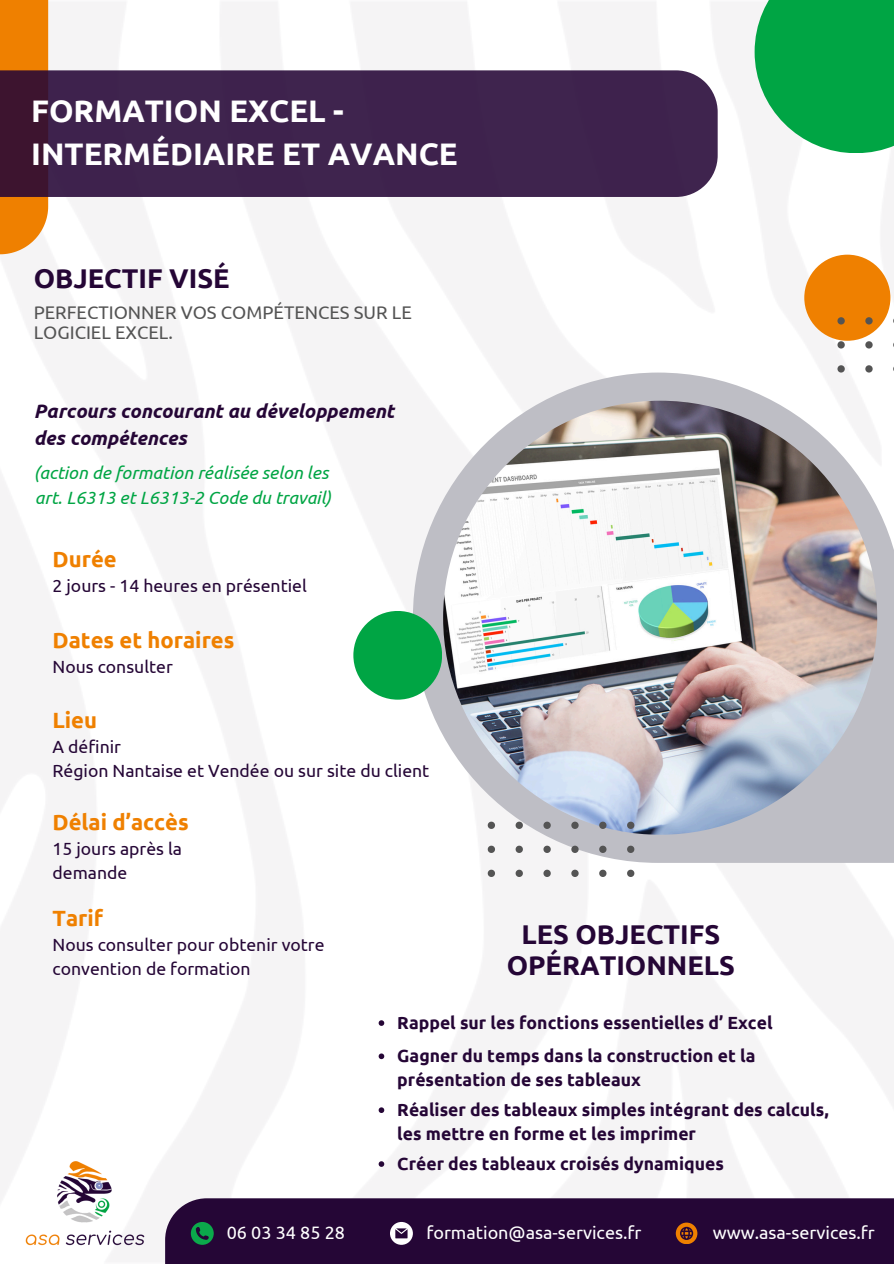
<style>
.page{position:relative;width:894px;height:1264px;background:#fff}
.page>*{position:absolute;margin:0;border:0;box-sizing:border-box;transform-origin:0 0}
.t1{font:700 31.05px/42.8px "Ubuntu";color:#fff}
.t2{font:700 27.15px/30.3px "Ubuntu";color:#250636;text-align:center}
.t3{font:700 22.05px "Ubuntu";color:#ef8000}
.t4{font:italic 700 19.5px/27px "Ubuntu";color:#250636}
.t5{font:18.3px/20.2px "Ubuntu";color:#545454}
.t6{font:18px "Ubuntu";color:#fff}
.t7{font:italic 17.7px "Ubuntu";color:#00a544}
.t8{font:700 17.55px/23.7px "Ubuntu";color:#250636}
.t9{font:17.55px/23.9px "Ubuntu";color:#250636}
</style>
<div class="page">
<img style="left:0;top:0;width:893px;height:1262px">
<div style="left:754px;top:0;width:139px;height:153px;background:#00a544"></div>
<svg style="left:413px;top:372px;width:480px;height:490px;fill:#bebec5"></svg>
<img style="left:443px;top:401px;width:433px;height:433px;border-radius:50%">
<div style="left:353px;top:611px;width:89px;height:88px;background:#00a544;border-radius:50%"></div>
<div style="left:804px;top:255px;width:86px;height:86px;background:#ef8000;border-radius:50%"></div>
<svg style="left:865px;top:365px;width:7px;height:7px"></svg>
<svg style="left:837px;top:365px;width:7px;height:7px"></svg>
<svg style="left:865px;top:341px;width:7px;height:7px"></svg>
<svg style="left:837px;top:341px;width:7px;height:7px"></svg>
<svg style="left:865px;top:317px;width:7px;height:7px"></svg>
<svg style="left:837px;top:317px;width:7px;height:7px"></svg>
<svg style="left:627px;top:869px;width:7px;height:8px"></svg>
<svg style="left:599px;top:869px;width:7px;height:8px"></svg>
<svg style="left:571px;top:869px;width:7px;height:8px"></svg>
<svg style="left:543px;top:869px;width:7px;height:8px"></svg>
<svg style="left:515px;top:869px;width:7px;height:8px"></svg>
<svg style="left:487px;top:869px;width:8px;height:8px"></svg>
<svg style="left:627px;top:845px;width:7px;height:8px"></svg>
<svg style="left:599px;top:845px;width:7px;height:8px"></svg>
<svg style="left:571px;top:845px;width:7px;height:8px"></svg>
<svg style="left:543px;top:845px;width:7px;height:8px"></svg>
<svg style="left:515px;top:845px;width:7px;height:8px"></svg>
<svg style="left:487px;top:845px;width:8px;height:8px"></svg>
<svg style="left:627px;top:821px;width:7px;height:8px"></svg>
<svg style="left:599px;top:821px;width:7px;height:8px"></svg>
<svg style="left:571px;top:821px;width:7px;height:8px"></svg>
<svg style="left:543px;top:821px;width:7px;height:8px"></svg>
<svg style="left:515px;top:821px;width:7px;height:8px"></svg>
<svg style="left:487px;top:821px;width:8px;height:8px"></svg>
<svg style="left:0;top:0;width:48px;height:254px;background:#ef8913"></svg>
<img style="left:24px;top:1137px;width:121px;height:121px">
<div style="left:165px;top:1198px;width:728px;height:65px;background:#250636"></div>
<svg style="left:191px;top:1222px;width:22px;height:22px"></svg>
<svg style="left:390px;top:1222px;width:22px;height:22px"></svg>
<svg style="left:675px;top:1222px;width:22px;height:21px"></svg>
<svg style="left:0;top:70px;width:717px;height:127px;background:#40244d"></svg>
<svg style="left:378px;top:1020px;width:6px;height:5px"></svg>
<svg style="left:378px;top:1053px;width:6px;height:6px"></svg>
<svg style="left:378px;top:1107px;width:6px;height:5px"></svg>
<svg style="left:378px;top:1161px;width:6px;height:5px"></svg>
<h1 class="t1" style="left:31px;top:89px;width:428px">FORMATION EXCEL -<br>INTERMÉDIAIRE ET AVANCE</h1>
<h2 class="t2" style="left:34px;top:263px;width:197px">OBJECTIF VISÉ</h2>
<p class="t5" style="left:34px;top:301px;width:379px">PERFECTIONNER VOS COMPÉTENCES SUR LE<br>LOGICIEL EXCEL.</p>
<p class="t4" style="left:34px;top:397px;width:361px">Parcours concourant au développement des compétences</p>
<p class="t7" style="left:34px;top:463px;width:296px">(action de formation réalisée selon les</p>
<p class="t7" style="left:35px;top:487px;width:298px">art. L6313 et L6313-2 Code du travail)</p>
<h5 class="t3" style="left:52px;top:546px;width:66px">Durée</h5>
<p class="t9" style="left:52px;top:573px;width:256px">2 jours - 14 heures en présentiel</p>
<h3 class="t3" style="left:52px;top:627px;width:183px">Dates et horaires</h3>
<p class="t9" style="left:52px;top:654px;width:122px">Nous consulter</p>
<h3 class="t3" style="left:52px;top:707px;width:46px">Lieu</h3>
<p class="t9" style="left:52px;top:734px;width:70px">A définir</p>
<h3 class="t9" style="left:52px;top:758px;width:378px">Région Nantaise et Vendée ou sur site du client</h3>
<p class="t3" style="left:52px;top:809px;width:138px">Délai d’accès</p>
<h3 class="t9" style="left:52px;top:836px;width:131px">15 jours après la demande</h3>
<p class="t3" style="left:52px;top:905px;width:52px">Tarif</p>
<p class="t9" style="left:52px;top:932px;width:273px">Nous consulter pour obtenir votre</p>
<p class="t9" style="left:52px;top:956px;width:199px">convention de formation</p>
<h4 class="t2" style="left:506px;top:919px;width:230px">LES OBJECTIFS<br>OPÉRATIONNELS</h4>
<p class="t8" style="left:397px;top:1010px;width:376px">Rappel sur les fonctions essentielles d’ Excel</p>
<p class="t8" style="left:397px;top:1044px;width:359px">Gagner du temps dans la construction et la présentation de ses tableaux</p>
<p class="t8" style="left:397px;top:1097px;width:433px">Réaliser des tableaux simples intégrant des calculs, les mettre en forme et les imprimer</p>
<p class="t8" style="left:397px;top:1151px;width:328px">Créer des tableaux croisés dynamiques</p>
<h3 class="t6" style="left:227px;top:1222px;width:120px">06 03 34 85 28</h3>
<h2 class="t6" style="left:426px;top:1222px;width:216px">formation@asa-services.fr</h2>
<p class="t6" style="left:712px;top:1222px;width:164px">www.asa-services.fr</p>
</div>
